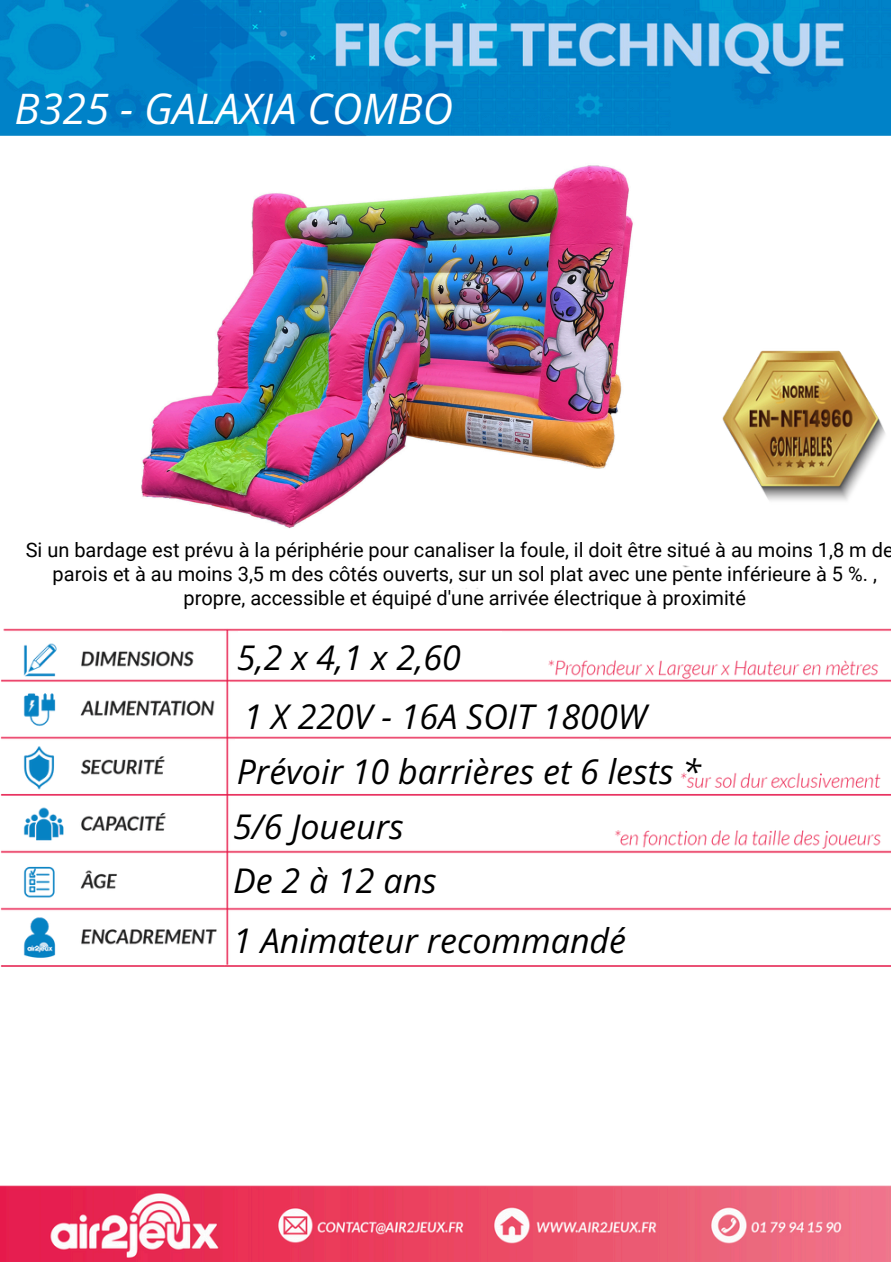
<style>
.page{position:relative;width:891px;height:1262px;background:#fff}
.page>*{position:absolute;margin:0;border:0;box-sizing:border-box;transform-origin:0 0}
.t1{font:italic 42px "Open Sans";color:#fff}
.t2{font:italic 34px/54px "Open Sans";color:#000}
.t3{font:20px/24px "Roboto";color:#000;text-align:center}
</style>
<div class="page">
<img style="left:0;top:0;width:891px;height:1261px">
<div style="left:0;top:139px;width:717px;height:406px;background:#fff"></div>
<div style="left:16px;top:980px;width:864px;height:192px;background:#fff"></div>
<div style="left:238px;top:631px;width:263px;height:43px;background:#fff"></div>
<div style="left:236px;top:683px;width:282px;height:47px;background:#fff"></div>
<div style="left:236px;top:739px;width:362px;height:46px;background:#fff"></div>
<div style="left:236px;top:800px;width:263px;height:45px;background:#fff"></div>
<div style="left:236px;top:854px;width:263px;height:43px;background:#fff"></div>
<div style="left:238px;top:912px;width:643px;height:42px;background:#fff"></div>
<img style="left:141px;top:165px;width:492px;height:364px">
<p class="t1" style="left:15px;top:79px;width:440px">B325 - GALAXIA COMBO</p>
<p class="t3" style="left:26px;top:538px;width:869px">Si un bardage est prévu à la périphérie pour canaliser la foule, il doit être situé à au moins 1,8 m de parois et à au moins 3,5 m des côtés ouverts, sur un sol plat avec une pente inférieure à 5 %. , propre, accessible et équipé d'une arrivée électrique à proximité</p>
<h3 class="t2" style="left:237px;top:629px;width:226px">5,2 x 4,1 x 2,60</h3>
<h2 class="t2" style="left:244px;top:689px;width:405px">1 X 220V - 16A SOIT 1800W</h2>
<h3 class="t2" style="left:237px;top:743px;width:466px">Prévoir 10 barrières et 6 lests *</h3>
<h3 class="t2" style="left:233px;top:799px;width:205px">5/6 Joueurs<br>De 2 à 12 ans</h3>
<h3 class="t2" style="left:233px;top:913px;width:395px">1 Animateur recommandé</h3>
</div>
